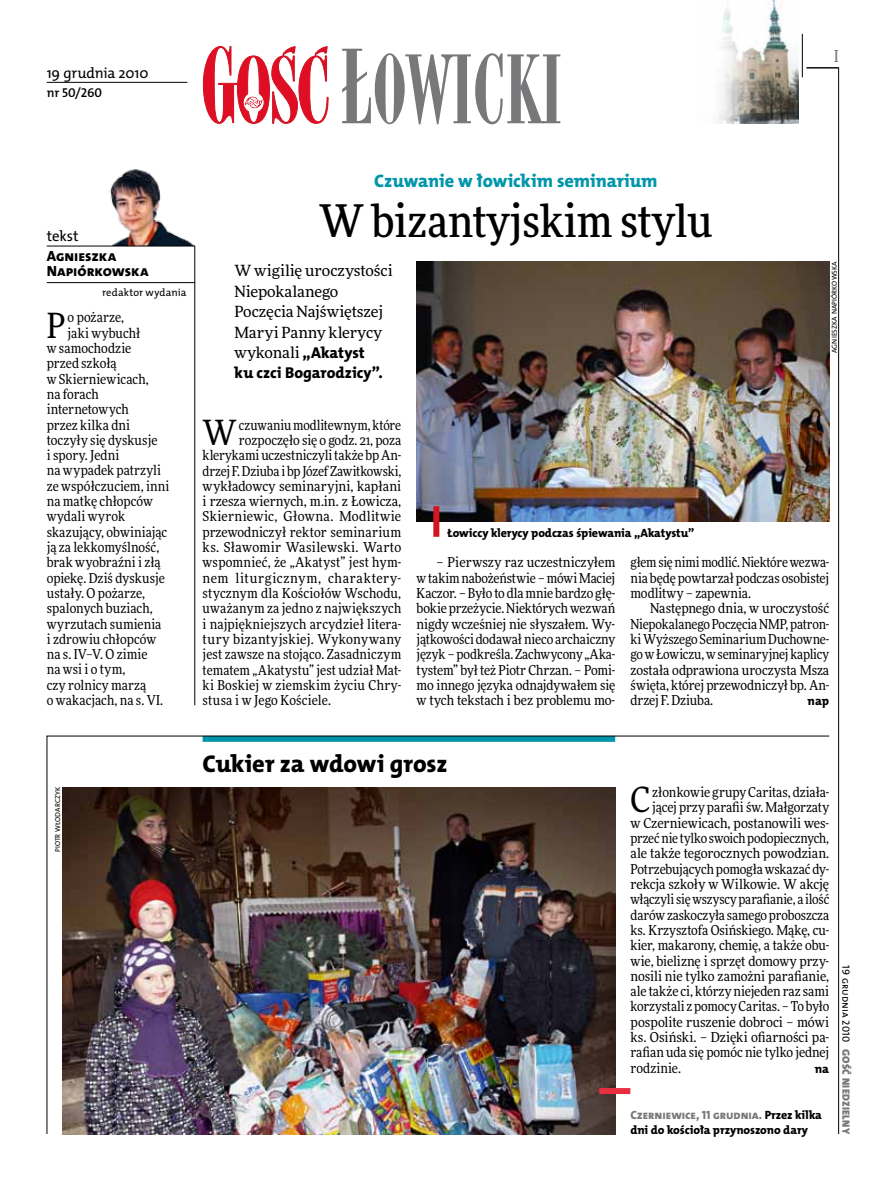
<style>
.page{position:relative;width:893px;height:1191px;background:#fff}
.page>*{position:absolute;margin:0;border:0;box-sizing:border-box;transform-origin:0 0}
.t1{font:500 45px "Freeday Narrow";color:#000}
.t2{font:34.8px "Freeday Narrow News";color:#000}
.t3{font:24.45px "The Mix HP8 Ex Bld";letter-spacing:-.005em;color:#000}
.t4{font:18.3px "The Mix HP8 Ex Bld";letter-spacing:-.005em;color:#0096aa}
.t5{font:500 16.5px "Freeday Narrow";color:#787779;scale:.9 1}
.t6{font:15.75px "The Mix HP8 Ex Bld";color:#000}
.t7{font:15.45px/20.4px "Freeday News";letter-spacing:-.005em;color:#000}
.t8{font:14.85px/15.3px "The Mix HP8 Ex Bld";color:#000}
.t9{font:14.85px "The Mix HP5 Plain";letter-spacing:-.01em;color:#000}
.t10{font:13.65px/15.3px "Freeday Narrow News";color:#000;text-align:justify}
.t11{font:13.65px "Freeday Narrow News";letter-spacing:.02em;color:#000}
.t12{font:13.65px "Freeday Narrow News";letter-spacing:.025em;color:#000}
.t13{font:13.65px "Freeday Narrow News";letter-spacing:.045em;color:#000}
.t14{font:12.9px "The Mix HP6 Se Bld";color:#000}
.t15{font:12.3px "The Mix HP8 Ex Bld";color:#000}
.t16{font:12px/15.3px "The Mix HP8 Ex Bld";letter-spacing:-.005em;color:#000}
.t17{font:10.5px "The Mix HP5 Plain";letter-spacing:.01em;color:#000}
.t18{font:10.5px "The Mix HP9 Blk";letter-spacing:.025em;color:#787779}
.t19{font:7.2px "The Mix HP5 Plain";letter-spacing:.015em;color:#000}
.s1{font-family:"The Mix HP8 Ex Bld";font-size:15.75px}
.s2{color:#787779}
</style>
<div class="page">
<hr style="left:838px;top:68px;width:1px;height:1066px;background:#000">
<hr style="left:802px;top:34px;width:1px;height:43px;background:#000">
<img style="left:719px;top:0;width:79px;height:123px">
<svg style="left:203px;top:46px;width:126px;height:78px"></svg>
<svg style="left:342px;top:49px;width:218px;height:75px"></svg>
<svg style="left:47px;top:735px;width:783px;height:399px"></svg>
<hr style="left:195px;top:246px;width:1px;height:459px;background:#000">
<hr style="left:806px;top:68px;width:33px;height:1px;background:#000">
<img style="left:102px;top:169px;width:93px;height:77px">
<hr style="left:47px;top:246px;width:148px;height:1px;background:#000">
<hr style="left:47px;top:282px;width:148px;height:1px;background:#000">
<hr style="left:47px;top:82px;width:140px;height:1px;background:#000">
<img style="left:62px;top:787px;width:553px;height:347px">
<img style="left:416px;top:261px;width:413px;height:260px">
<div style="left:433px;top:506px;width:6px;height:31px;background:#d3151f"></div>
<div style="left:599px;top:1088px;width:31px;height:6px;background:#e92f3f"></div>
<p class="t9" style="left:47px;top:63px;width:103px">19 grudnia 2010</p>
<p class="t14" style="left:47px;top:85px;width:57px">nr 50/260</p>
<p class="t5" style="left:834px;top:46px;width:6px">I</p>
<p class="t9" style="left:47px;top:227px;width:33px">tekst</p>
<p class="t8" style="left:47px;top:249px;width:103px">Agnieszka<br>Napiórkowska</p>
<p class="t17" style="left:102px;top:285px;width:86px">redaktor wydania</p>
<h2 class="t2" style="left:47px;top:304px;width:20px">P</h2>
<p class="t10" style="left:68px;top:310px;width:58px">o pożarze,</p>
<p class="t10" style="left:68px;top:325px;width:74px">jaki wybuchł</p>
<p class="t10" style="left:47px;top:340px;width:86px">w samochodzie</p>
<p class="t10" style="left:47px;top:356px;width:72px">przed szkołą</p>
<p class="t10" style="left:47px;top:371px;width:103px">w Skierniewicach,</p>
<p class="t10" style="left:47px;top:386px;width:54px">na forach</p>
<p class="t10" style="left:47px;top:401px;width:84px">internetowych</p>
<p class="t10" style="left:47px;top:417px;width:85px">przez kilka dni</p>
<p class="t10" style="left:47px;top:432px;width:112px">toczyły się dyskusje</p>
<p class="t10" style="left:47px;top:447px;width:74px">i spory. Jedni</p>
<p class="t10" style="left:47px;top:463px;width:116px">na wypadek patrzyli</p>
<p class="t10" style="left:47px;top:478px;width:124px">ze współczuciem, inni</p>
<p class="t10" style="left:47px;top:493px;width:108px">na matkę chłopców</p>
<p class="t10" style="left:47px;top:509px;width:80px">wydali wyrok</p>
<p class="t10" style="left:47px;top:524px;width:122px">skazujący, obwiniając</p>
<p class="t10" style="left:47px;top:539px;width:114px">ją za lekkomyślność,</p>
<p class="t10" style="left:47px;top:554px;width:116px">brak wyobraźni i złą</p>
<p class="t10" style="left:47px;top:570px;width:120px">opiekę. Dziś dyskusje</p>
<p class="t10" style="left:47px;top:585px;width:100px">ustały. O pożarze,</p>
<p class="t10" style="left:47px;top:600px;width:107px">spalonych buziach,</p>
<p class="t10" style="left:47px;top:616px;width:116px">wyrzutach sumienia</p>
<p class="t10" style="left:47px;top:631px;width:111px">i zdrowiu chłopców</p>
<p class="t10" style="left:47px;top:646px;width:102px">na s. IV–V. O zimie</p>
<p class="t10" style="left:47px;top:662px;width:80px">na wsi i o tym,</p>
<p class="t10" style="left:47px;top:677px;width:101px">czy rolnicy marzą</p>
<p class="t10" style="left:47px;top:692px;width:118px">o wakacjach, na s. VI.</p>
<h3 class="t4" style="left:374px;top:169px;width:285px">Czuwanie w łowickim seminarium</h3>
<h1 class="t1" style="left:319px;top:193px;width:395px">W bizantyjskim stylu</h1>
<p class="t7" style="left:234px;top:260px;width:160px">W wigilię uroczystości<br>Niepokalanego<br>Poczęcia Najświętszej<br>Maryi Panny klerycy wykonali <span class="s1">„Akatyst</span></p>
<p class="t6" style="left:234px;top:363px;width:150px">ku czci Bogarodzicy”.</p>
<h2 class="t2" style="left:203px;top:411px;width:36px">W</h2>
<p class="t10" style="left:239px;top:417px;width:164px">czuwaniu modlitewnym, które</p>
<p class="t10" style="left:239px;top:432px;width:164px">rozpoczęło się o godz. 21, poza</p>
<p class="t10" style="left:203px;top:447px;width:200px">klerykami uczestniczyli także bp An-</p>
<p class="t10" style="left:203px;top:463px;width:200px">drzej F. Dziuba i bp Józef Zawitkowski,</p>
<p class="t10" style="left:203px;top:478px;width:200px">wykładowcy seminaryjni, kapłani</p>
<p class="t10" style="left:203px;top:493px;width:200px">i rzesza wiernych, m.in. z Łowicza,</p>
<p class="t11" style="left:203px;top:508px;width:200px">Skierniewic, Głowna. Modlitwie</p>
<p class="t10" style="left:203px;top:524px;width:200px">przewodniczył rektor seminarium</p>
<p class="t12" style="left:203px;top:539px;width:200px">ks. Sławomir Wasilewski. Warto</p>
<p class="t11" style="left:203px;top:554px;width:200px">wspomnieć, że „Akatyst” jest hym-</p>
<p class="t13" style="left:203px;top:569px;width:200px">nem liturgicznym, charaktery-</p>
<p class="t10" style="left:203px;top:585px;width:200px">stycznym dla Kościołów Wschodu,</p>
<p class="t10" style="left:203px;top:600px;width:200px">uważanym za jedno z największych</p>
<p class="t10" style="left:203px;top:616px;width:200px">i najpiękniejszych arcydzieł litera-</p>
<p class="t11" style="left:203px;top:630px;width:200px">tury bizantyjskiej. Wykonywany</p>
<p class="t10" style="left:203px;top:646px;width:200px">jest zawsze na stojąco. Zasadniczym</p>
<p class="t10" style="left:203px;top:662px;width:200px">tematem „Akatystu” jest udział Mat-</p>
<p class="t11" style="left:203px;top:676px;width:200px">ki Boskiej w ziemskim życiu Chry-</p>
<p class="t10" style="left:203px;top:692px;width:130px">stusa i w Jego Kościele.</p>
<p class="t16" style="left:448px;top:525px;width:248px">Łowiccy klerycy podczas śpiewania „Akatystu”</p>
<p class="t19" style="left:830px;top:353px;width:93px;rotate:-90deg">Agnieszka Napiórkowska</p>
<p class="t10" style="left:417px;top:555px;width:200px;text-indent:20px">– Pierwszy raz uczestniczyłem w takim nabożeństwie – mówi Maciej Kaczor. – Było to dla mnie bardzo głę&shy;bokie przeżycie. Niektórych wezwań nigdy wcześniej nie słyszałem. Wy&shy;jątkowości dodawał nieco archaiczny język – podkreśla. Zachwycony „Aka&shy;tystem” był też Piotr Chrzan. – Pomi&shy;mo innego języka odnajdywałem się w tych tekstach i bez problemu mo-</p>
<p class="t10" style="left:630px;top:555px;width:200px">głem się nimi modlić. Niektóre wezwa&shy;nia będę powtarzał podczas osobistej modlitwy – zapewnia.</p>
<p class="t10" style="left:630px;top:600px;width:200px;text-indent:20px">Następnego dnia, w uroczystość Niepokalanego Poczęcia NMP, patron&shy;ki Wyższego Seminarium Duchowne&shy;go w Łowiczu, w seminaryjnej kaplicy została odprawiona uroczysta Msza święta, której przewodniczył bp. An&shy;drzej F. Dziuba.</p>
<p class="t15" style="left:808px;top:693px;width:22px">nap</p>
<p class="t19" style="left:53px;top:852px;width:66px;rotate:-90deg">Piotr Włodarczyk</p>
<h3 class="t3" style="left:203px;top:747px;width:246px">Cukier za wdowi grosz</h3>
<h2 class="t2" style="left:630px;top:778px;width:21px">C</h2>
<p class="t10" style="left:652px;top:784px;width:178px">złonkowie grupy Caritas, działa-</p>
<p class="t10" style="left:652px;top:799px;width:178px">jącej przy parafii św. Małgorzaty</p>
<p class="t10" style="left:630px;top:815px;width:200px">w Czerniewicach, postanowili wes-</p>
<p class="t10" style="left:630px;top:830px;width:200px">przeć nie tylko swoich podopiecznych,</p>
<p class="t10" style="left:630px;top:845px;width:200px">ale także tegorocznych powodzian.</p>
<p class="t10" style="left:630px;top:861px;width:200px">Potrzebujących pomogła wskazać dy-</p>
<p class="t10" style="left:630px;top:876px;width:200px">rekcja szkoły w Wilkowie. W akcję</p>
<p class="t10" style="left:630px;top:891px;width:200px">włączyli się wszyscy parafianie, a ilość</p>
<p class="t10" style="left:630px;top:907px;width:200px">darów zaskoczyła samego proboszcza</p>
<p class="t10" style="left:630px;top:922px;width:200px">ks. Krzysztofa Osińskiego. Mąkę, cu-</p>
<p class="t10" style="left:630px;top:937px;width:200px">kier, makarony, chemię, a także obu-</p>
<p class="t10" style="left:630px;top:953px;width:200px">wie, bieliznę i sprzęt domowy przy-</p>
<p class="t10" style="left:630px;top:968px;width:200px">nosili nie tylko zamożni parafianie,</p>
<p class="t10" style="left:630px;top:983px;width:200px">ale także ci, którzy niejeden raz sami</p>
<p class="t10" style="left:630px;top:998px;width:200px">korzystali z pomocy Caritas. – To było</p>
<p class="t10" style="left:630px;top:1014px;width:200px">pospolite ruszenie dobroci – mówi</p>
<p class="t10" style="left:630px;top:1029px;width:200px">ks. Osiński. – Dzięki ofiarności pa-</p>
<p class="t10" style="left:630px;top:1044px;width:200px">rafian uda się pomóc nie tylko jednej</p>
<p class="t10" style="left:630px;top:1060px;width:52px">rodzinie.</p>
<p class="t15" style="left:815px;top:1060px;width:16px">na</p>
<p class="t16" style="left:630px;top:1107px;width:193px"><span class="s2">Czerniewice, 11 grudnia.</span> Przez kilka dni do kościoła przynoszono dary</p>
<p class="t17" style="left:853px;top:965px;width:78px;rotate:90deg">19 grudnia 2010</p>
<p class="t18" style="left:853px;top:1049px;width:86px;rotate:90deg">Gość Niedzielny</p>
</div>
